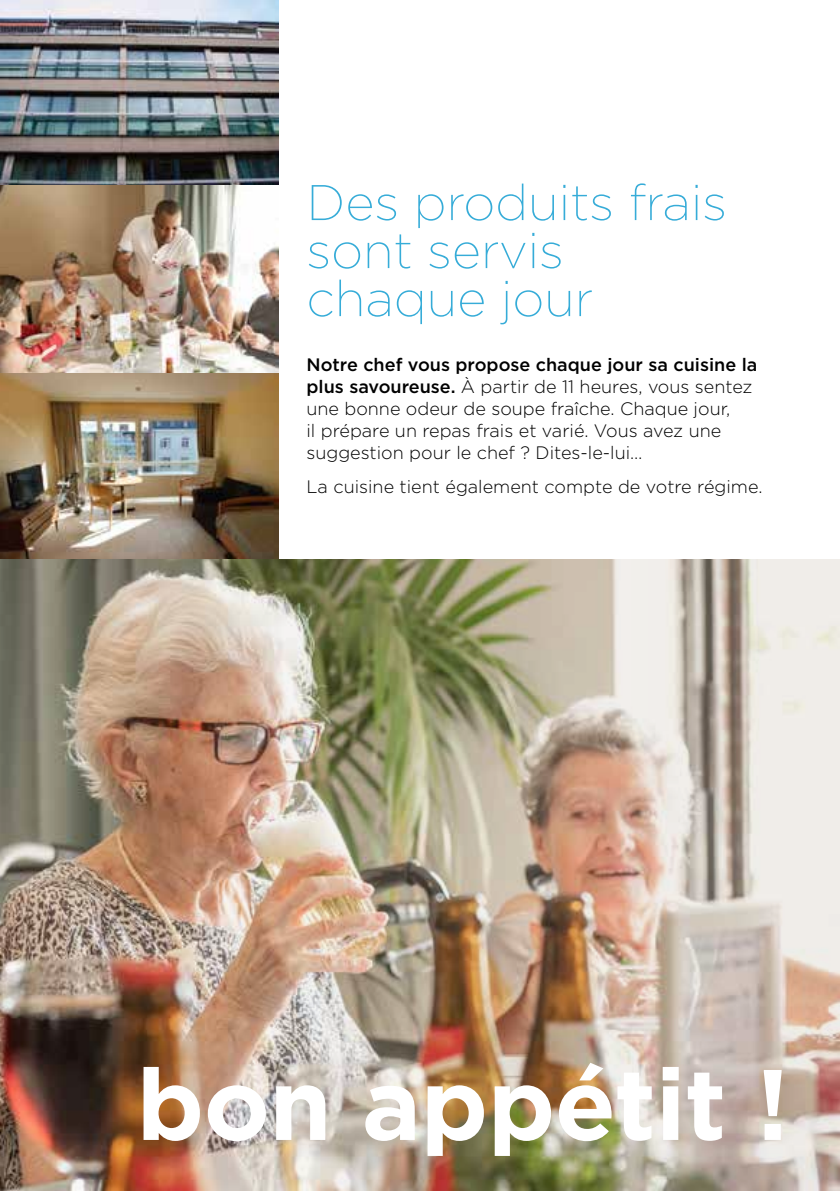
<style>
.page{position:relative;width:840px;height:1191px;background:#fff}
.page>*{position:absolute;margin:0;border:0;box-sizing:border-box;transform-origin:0 0}
.t1{font:700 100px "Gotham";letter-spacing:-.005em;color:#fff}
.t2{font:200 50px/48px "Gotham";color:#36acd8}
.t3{font:300 18px/22px "Gotham";color:#000}
.s1{font-weight:500}
</style>
<div class="page">
<img style="left:0;top:372px;width:278px;height:187px">
<img style="left:0;top:0;width:278px;height:185px">
<img style="left:0;top:185px;width:278px;height:187px">
<img style="left:0;top:559px;width:839px;height:632px">
<h2 class="t2" style="left:306px;top:177px;width:422px">Des produits frais sont servis chaque jour</h2>
<p class="t3" style="left:306px;top:353px;width:452px"><span class="s1">Notre chef vous propose chaque jour sa cuisine la plus savoureuse.</span> À partir de 11 heures, vous sentez une bonne odeur de soupe fraîche. Chaque jour,<br>il prépare un repas frais et varié. Vous avez une suggestion pour le chef ? Dites-le-lui…</p>
<p class="t3" style="left:306px;top:475px;width:457px">La cuisine tient également compte de votre régime.</p>
<h1 class="t1" style="left:137px;top:1038px;width:653px">bon appétit !</h1>
</div>
